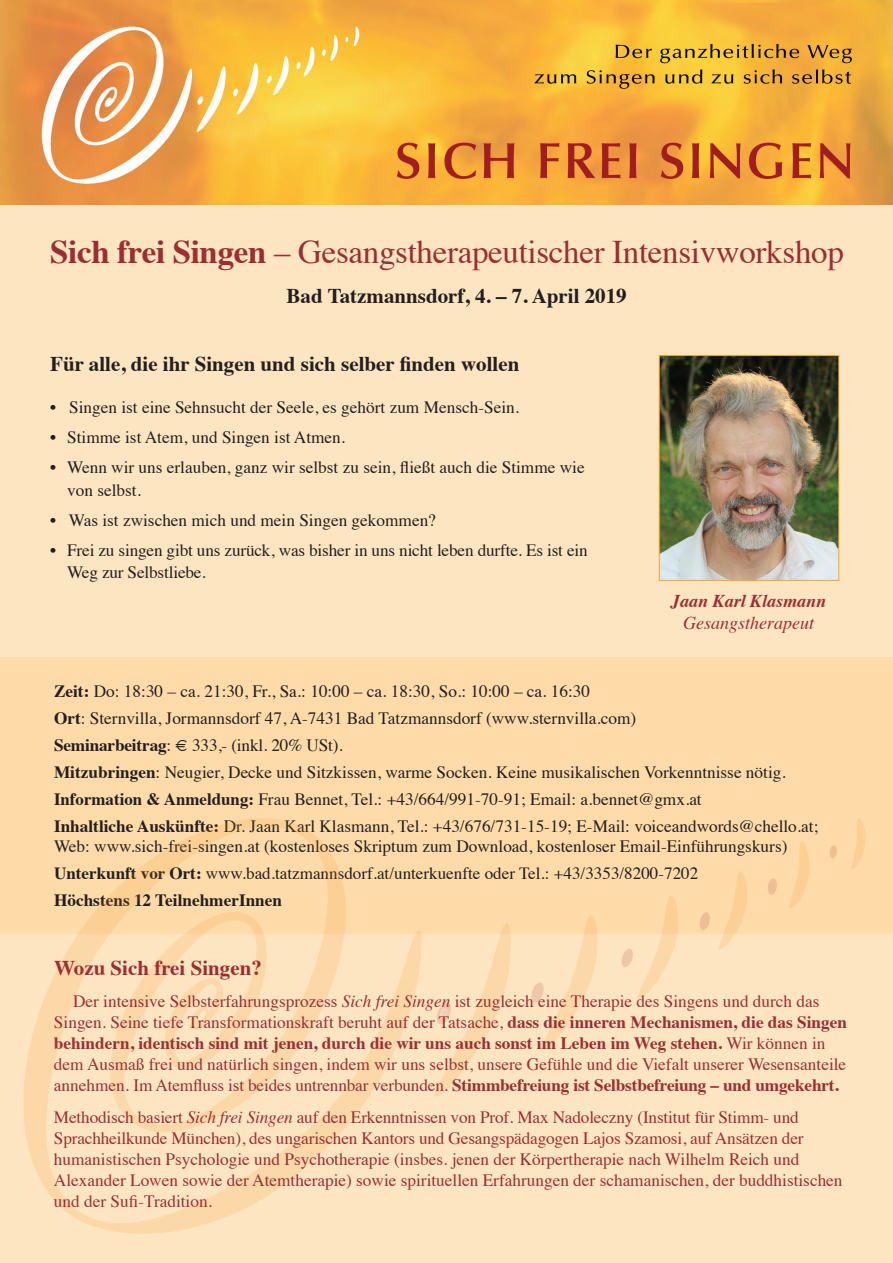
<style>
.page{position:relative;width:893px;height:1263px;background:#fff}
.page>*{position:absolute;margin:0;border:0;box-sizing:border-box;transform-origin:0 0}
.t1{font:33px "Times";letter-spacing:-.01em;color:#9d2d32}
.t2{font:700 21px "Times";color:#231f20}
.t3{font:700 21px "Times";color:#9d2d32}
.t4{font:italic 700 18px "Times";color:#9d2d32}
.t5{font:italic 18px "Times";color:#9d2d32}
.t6{font:17.25px/21px "Times";color:#9d2d32}
.t7{font:17.25px/27px "Times";color:#231f20}
.t8{font:700 17.25px "Times";color:#231f20}
.t9{font:17.1px "Times";color:#231f20}
.s1{font-weight:700}
.s2{font-style:italic}
</style>
<div class="page">
<div style="left:0;top:196px;width:893px;height:1067px;background:#fee5c2"></div>
<img style="left:0;top:0;width:893px;height:204px">
<img style="left:661px;top:357px;width:176px;height:222px">
<div style="left:659px;top:355px;width:180px;height:226px;border:1px solid #f9a625"></div>
<div style="left:0;top:657px;width:893px;height:276px;background:#fedba9"></div>
<svg style="left:3px;top:818px;width:421px;height:416px"></svg>
<svg style="left:717px;top:871px;width:35px;height:78px"></svg>
<svg style="left:789px;top:841px;width:21px;height:67px"></svg>
<svg style="left:852px;top:818px;width:14px;height:51px"></svg>
<svg style="left:432px;top:923px;width:84px;height:174px"></svg>
<svg style="left:531px;top:915px;width:74px;height:135px"></svg>
<svg style="left:621px;top:896px;width:63px;height:103px"></svg>
<svg style="left:700px;top:912px;width:10px;height:18px"></svg>
<svg style="left:768px;top:878px;width:9px;height:17px"></svg>
<svg style="left:830px;top:845px;width:7px;height:13px"></svg>
<svg style="left:184px;top:977px;width:40px;height:55px"></svg>
<img style="left:438px;top:1007px;width:12px;height:14px">
<h1 class="t1" style="left:50px;top:221px;width:795px"><span class="s1">Sich frei Singen</span> – Gesangstherapeutischer Intensivworkshop</h1>
<p class="t2" style="left:287px;top:276px;width:342px">Bad Tatzmannsdorf, 4. – 7. April 2019</p>
<p class="t2" style="left:50px;top:344px;width:471px">Für alle, die ihr Singen und sich selber finden wollen</p>
<p class="t7" style="left:50px;top:392px;width:470px">• Singen ist eine Sehnsucht der Seele, es gehört zum Mensch-Sein.</p>
<p class="t7" style="left:50px;top:422px;width:296px">• Stimme ist Atem, und Singen ist Atmen.</p>
<p class="t7" style="left:67px;top:455px;width:519px;line-height:22.5px;text-indent:-17px">• Wenn wir uns erlauben, ganz wir selbst zu sein, fließt auch die Stimme wie von selbst.</p>
<p class="t7" style="left:50px;top:505px;width:387px">• Was ist zwischen mich und mein Singen gekommen?</p>
<p class="t7" style="left:67px;top:537px;width:522px;line-height:22.5px;text-indent:-17px">• Frei zu singen gibt uns zurück, was bisher in uns nicht leben durfte. Es ist ein<br>Weg zur Selbstliebe.</p>
<p class="t4" style="left:671px;top:584px;width:157px">Jaan Karl Klasmann</p>
<p class="t5" style="left:683px;top:607px;width:132px">Gesangstherapeut</p>
<p class="t7" style="left:54px;top:676px;width:766px"><span class="s1">Zeit:</span> Do: 18:30 – ca. 21:30, Fr., Sa.: 10:00 – ca. 18:30, So.: 10:00 – ca. 16:30<br><span class="s1">Ort</span>: Sternvilla, Jormannsdorf 47, A-7431 Bad Tatzmannsdorf (www.sternvilla.com)<br><span class="s1">Seminarbeitrag</span>: € 333,- (inkl. 20% USt).<br><span class="s1">Mitzubringen</span>: Neugier, Decke und Sitzkissen, warme Socken. Keine musikalischen Vorkenntnisse nötig.<br><span class="s1">Information &amp; Anmeldung:</span> Frau Bennet, Tel.: +43/664/991-70-91; Email: a.bennet@gmx.at<br><span class="s1">Inhaltliche Auskünfte:</span> Dr. Jaan Karl Klasmann, Tel.: +43/676/731-15-19; E-Mail: voiceandwords@chello.at;</p>
<p class="t7" style="left:54px;top:831px;width:735px">Web: www.sich-frei-singen.at (kostenloses Skriptum zum Download, kostenloser Email-Einführungskurs)</p>
<p class="t9" style="left:54px;top:857px;width:646px"><span class="s1">Unterkunft vor Ort:</span> www.bad.tatzmannsdorf.at/unterkuenfte oder Tel.: +43/3353/8200-7202</p>
<p class="t8" style="left:54px;top:883px;width:230px">Höchstens 12 TeilnehmerInnen</p>
<p class="t3" style="left:54px;top:948px;width:209px">Wozu Sich frei Singen?</p>
<p class="t6" style="left:54px;top:989px;width:795px;text-indent:19px">Der intensive Selbsterfahrungsprozess <span class="s2">Sich frei Singen</span> ist zugleich eine Therapie des Singens und durch das Singen. Seine tiefe Transformationskraft beruht auf der Tatsache, <span class="s1">dass die inneren Mechanismen, die das Singen behindern, identisch sind mit jenen, durch die wir uns auch sonst im Leben im Weg stehen.</span> Wir können in dem Ausmaß frei und natürlich singen, indem wir uns selbst, unsere Gefühle und die Viefalt unserer Wesensanteile annehmen. Im Atemfluss ist beides untrennbar verbunden. <span class="s1">Stimmbefreiung ist Selbstbefreiung – und umgekehrt.</span></p>
<p class="t6" style="left:54px;top:1105px;width:790px">Methodisch basiert <span class="s2">Sich frei Singen</span> auf den Erkenntnissen von Prof. Max Nadoleczny (Institut für Stimm- und Sprachheilkunde München), des ungarischen Kantors und Gesangspädagogen Lajos Szamosi, auf Ansätzen der humanistischen Psychologie und Psychotherapie (insbes. jenen der Körpertherapie nach Wilhelm Reich und Alexander Lowen sowie der Atemtherapie) sowie spirituellen Erfahrungen der schamanischen, der buddhistischen und der Sufi-Tradition.</p>
</div>
